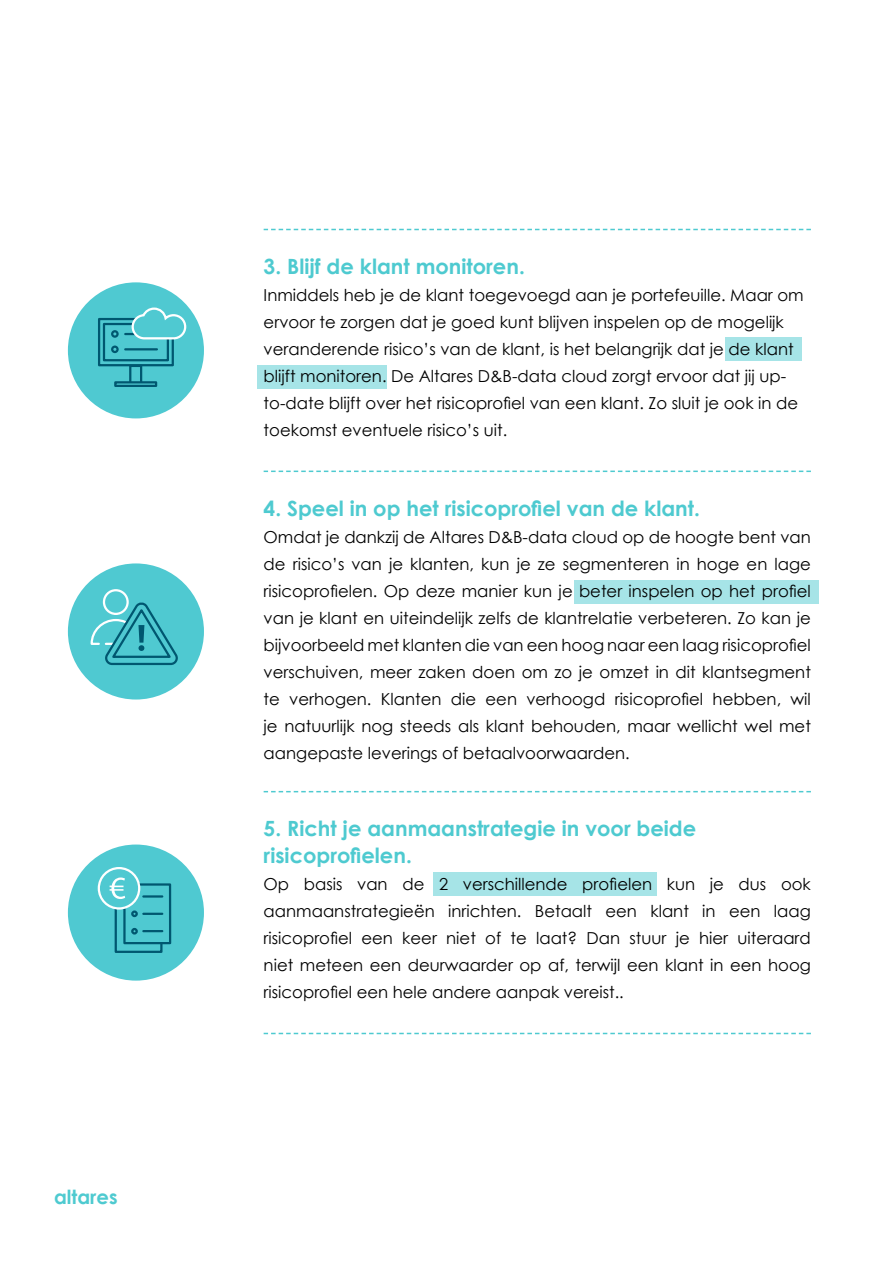
<style>
.page{position:relative;width:893px;height:1263px;background:#fff}
.page>*{position:absolute;margin:0;border:0;box-sizing:border-box;transform-origin:0 0}
.t1{font:700 21px/27px "Century Gothic";color:#4ecad0}
.t2{font:700 19.5px "Century Gothic";color:#4ecad0}
.t3{font:16.5px/27px "Century Gothic";color:#000;text-align:justify}
</style>
<div class="page">
<svg style="left:264px;top:471px;width:547px;height:1px"></svg>
<div style="left:574px;top:580px;width:245px;height:23px;background:#a6e4e7"></div>
<svg style="left:264px;top:791px;width:547px;height:1px"></svg>
<svg style="left:264px;top:1033px;width:547px;height:1px"></svg>
<svg style="left:264px;top:229px;width:547px;height:1px"></svg>
<div style="left:68px;top:282px;width:136px;height:136px;background:#4fc9d1;border-radius:50%"></div>
<div style="left:98px;top:318px;width:76px;height:48px;background:linear-gradient(to right,#49c0ca,#51ccd3);border:2px solid #005770"></div>
<div style="left:103px;top:323px;width:66px;height:38px;background:#4fc9d1;border:2px solid #005770"></div>
<div style="left:129px;top:365px;width:13px;height:21px;background:#4fc9d1;border:2px solid #005770"></div>
<svg style="left:114px;top:381px;width:43px;height:6px"></svg>
<div style="left:111px;top:330px;width:8px;height:8px;border:2px solid #005770;border-radius:50%"></div>
<div style="left:111px;top:345px;width:8px;height:8px;border:2px solid #005770;border-radius:50%"></div>
<hr style="left:125px;top:333px;width:23px;height:2px;background:#005770">
<hr style="left:125px;top:348px;width:32px;height:2px;background:#005770">
<svg style="left:130px;top:307px;width:57px;height:34px"></svg>
<div style="left:68px;top:844px;width:136px;height:136px;background:#4fc9d1;border-radius:50%"></div>
<svg style="left:99px;top:868px;width:40px;height:40px"></svg>
<div style="left:98px;top:867px;width:42px;height:42px;border:2px solid #fff;border-radius:50%"></div>
<svg style="left:110px;top:877px;width:62px;height:76px"></svg>
<div style="left:725px;top:337px;width:76px;height:23px;background:#a6e4e7"></div>
<div style="left:257px;top:366px;width:130px;height:23px;background:#a6e4e7"></div>
<div style="left:433px;top:873px;width:224px;height:23px;background:#a6e4e7"></div>
<div style="left:68px;top:563px;width:136px;height:136px;background:#4fc9d1;border-radius:50%"></div>
<div style="left:103px;top:589px;width:26px;height:26px;border:2px solid #fff;border-radius:50%"></div>
<svg style="left:90px;top:599px;width:88px;height:66px"></svg>
<p class="t2" style="left:54px;top:1182px;width:65px">altares</p>
<p class="t1" style="left:264px;top:252px;width:263px">3. Blijf de klant monitoren.</p>
<p class="t3" style="left:264px;top:281px;width:542px;text-align:left">Inmiddels heb je de klant toegevoegd aan je portefeuille. Maar om ervoor te zorgen dat je goed kunt blijven inspelen op de mogelijk veranderende risico’s van de klant, is het belangrijk dat je de klant blijft monitoren. De Altares D&amp;B-data cloud zorgt ervoor dat jij up&shy;to-date blijft over het risicoprofiel van een klant. Zo sluit je ook in de toekomst eventuele risico’s uit.</p>
<p class="t1" style="left:264px;top:493px;width:438px">4. Speel in op het risicoprofiel van de klant.</p>
<p class="t3" style="left:264px;top:523px;width:549px">Omdat je dankzij de Altares D&amp;B-data cloud op de hoogte bent van de risico’s van je klanten, kun je ze segmenteren in hoge en lage risicoprofielen. Op deze manier kun je beter inspelen op het profiel van je klant en uiteindelijk zelfs de klantrelatie verbeteren. Zo kan je bijvoorbeeld met klanten die van een hoog naar een laag risicoprofiel verschuiven, meer zaken doen om zo je omzet in dit klantsegment te verhogen. Klanten die een verhoogd risicoprofiel hebben, wil je natuurlijk nog steeds als klant behouden, maar wellicht wel met aangepaste leverings of betaalvoorwaarden.</p>
<p class="t1" style="left:264px;top:814px;width:434px">5. Richt je aanmaanstrategie in voor beide risicoprofielen.</p>
<p class="t3" style="left:264px;top:870px;width:549px">Op basis van de 2 verschillende profielen kun je dus ook aanmaanstrategieën inrichten. Betaalt een klant in een laag risicoprofiel een keer niet of te laat? Dan stuur je hier uiteraard niet meteen een deurwaarder op af, terwijl een klant in een hoog risicoprofiel een hele andere aanpak vereist..</p>
</div>
